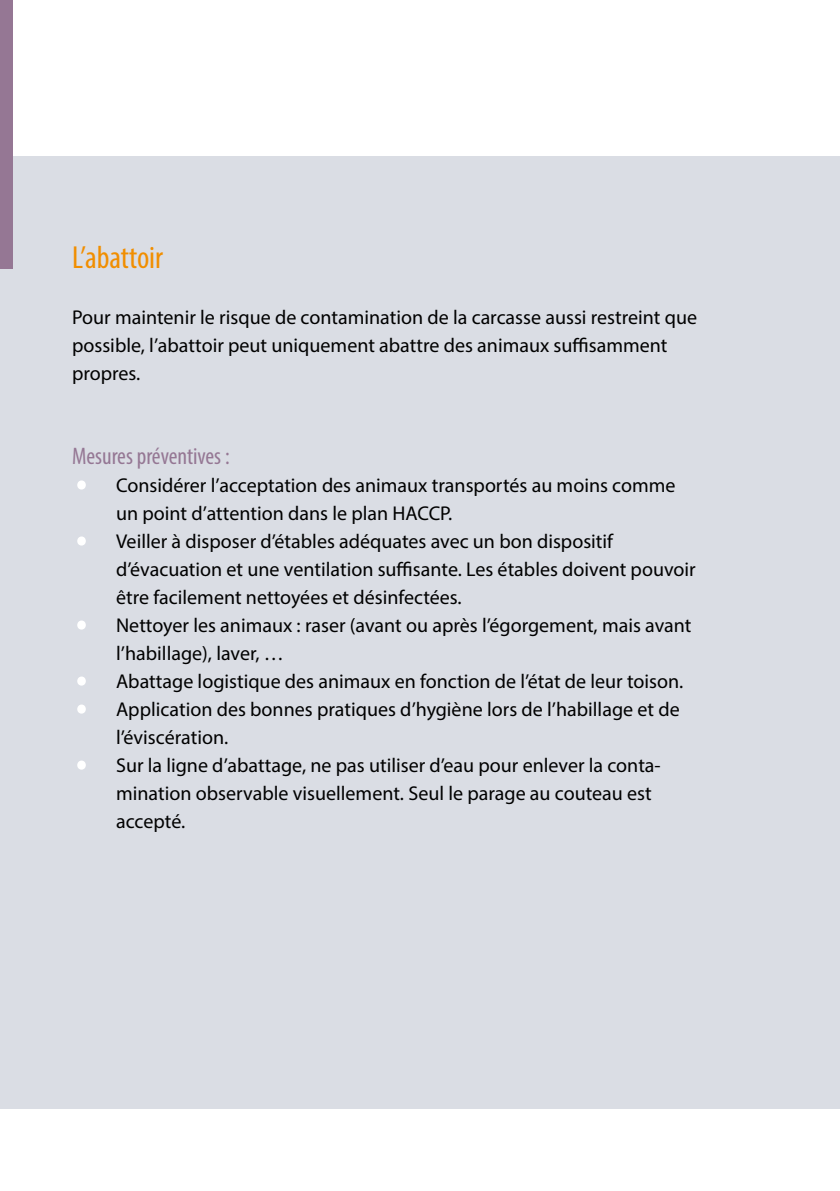
<style>
.page{position:relative;width:840px;height:1191px;background:#fff}
.page>*{position:absolute;margin:0;border:0;box-sizing:border-box;transform-origin:0 0}
.t1{font:72px "Myriad Pro";color:#fff}
.t2{font:condensed 32px "Myriad Pro";color:#f18e00}
.t3{font:condensed 24px "Myriad Pro";color:#957794}
.t4{font:20px/28px "Myriad Pro";color:#000}
</style>
<div class="page">
<div style="left:0;top:156px;width:839px;height:952px;background:#dadde4"></div>
<div style="left:0;top:0;width:12px;height:268px;background:#957794"></div>
<h2 class="t2" style="left:72px;top:238px;width:92px">L’abattoir</h2>
<p class="t4" style="left:72px;top:303px;width:626px">Pour maintenir le risque de contamination de la carcasse aussi restreint que possible, l’abattoir peut uniquement abattre des animaux suffisamment propres.</p>
<p class="t3" style="left:72px;top:441px;width:159px">Mesures préventives :</p>
<h1 class="t1" style="left:74px;top:435px;width:16px">·</h1>
<p class="t4" style="left:116px;top:471px;width:560px">Considérer l’acceptation des animaux transportés au moins comme un point d’attention dans le plan HACCP.</p>
<h1 class="t1" style="left:74px;top:491px;width:16px">·</h1>
<p class="t4" style="left:116px;top:527px;width:580px">Veiller à disposer d’étables adéquates avec un bon dispositif d’évacuation et une ventilation suffisante. Les étables doivent pouvoir être facilement nettoyées et désinfectées.</p>
<h1 class="t1" style="left:74px;top:575px;width:16px">·</h1>
<p class="t4" style="left:116px;top:611px;width:576px">Nettoyer les animaux : raser (avant ou après l’égorgement, mais avant l’habillage), laver, …</p>
<h1 class="t1" style="left:74px;top:631px;width:16px">·</h1>
<p class="t4" style="left:116px;top:667px;width:568px">Abattage logistique des animaux en fonction de l’état de leur toison.</p>
<h1 class="t1" style="left:74px;top:659px;width:16px">·</h1>
<p class="t4" style="left:116px;top:695px;width:564px">Application des bonnes pratiques d’hygiène lors de l’habillage et de l’éviscération.</p>
<h1 class="t1" style="left:74px;top:715px;width:16px">·</h1>
<p class="t4" style="left:116px;top:751px;width:546px">Sur la ligne d’abattage, ne pas utiliser d’eau pour enlever la conta&shy;mination observable visuellement. Seul le parage au couteau est accepté.</p>
</div>
